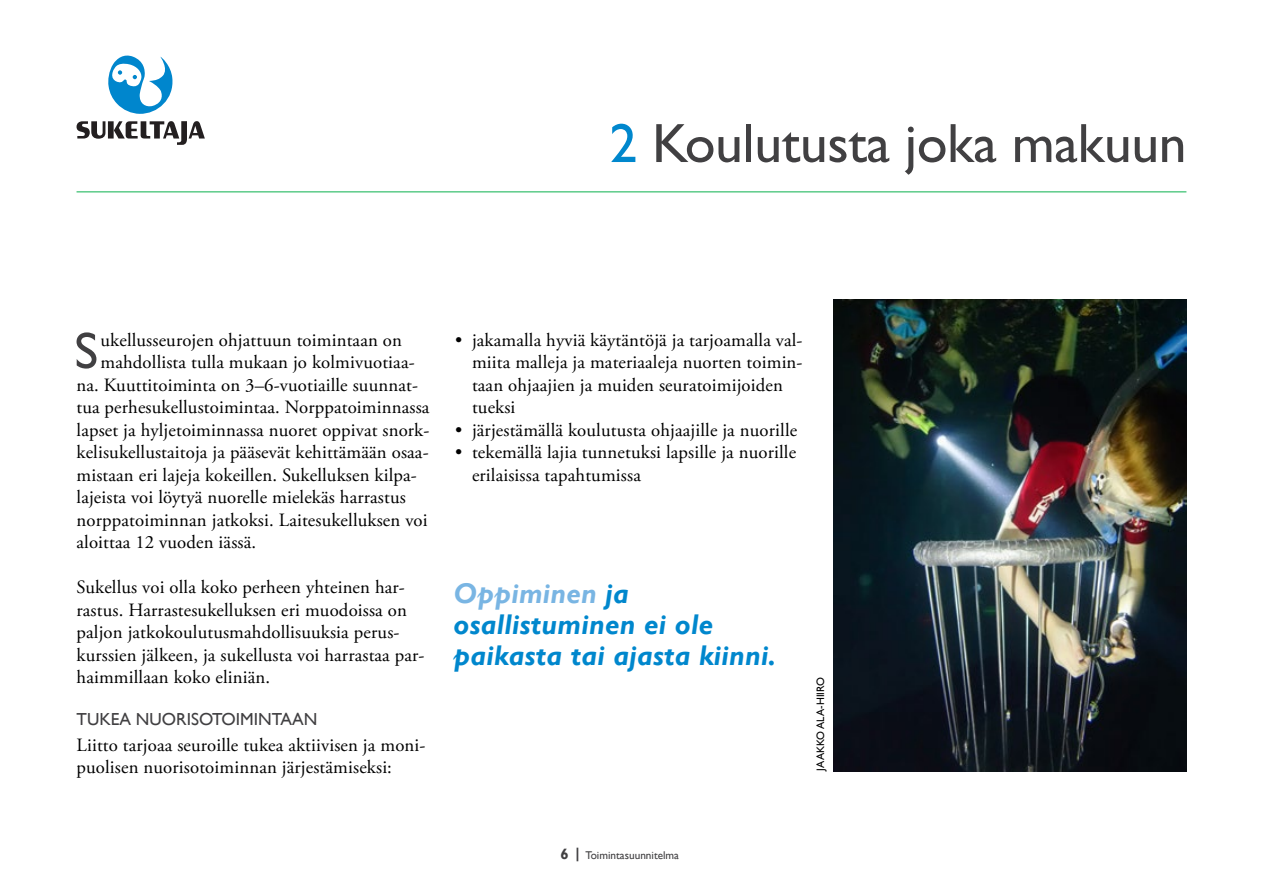
<style>
.page{position:relative;width:1263px;height:893px;background:#fff}
.page>*{position:absolute;margin:0;border:0;box-sizing:border-box;transform-origin:0 0}
.t1{font:55.5px "Gill Sans";color:#414042}
.t2{font:51.75px "Gill Sans";color:#414042}
.t3{font:italic 700 28.5px/30.6px "Gill Sans";letter-spacing:.01em;color:#0087cd}
.t4{font:18.75px/22.5px "Adobe Garamond Pro";letter-spacing:.01em;color:#000}
.t5{font:17.4px "Gill Sans";color:#414042}
.t6{font:11.25px "Gill Sans";color:#414042}
.t7{font:10.8px "Gill Sans";letter-spacing:.01em;color:#000}
.s1{color:#0087cd}
.s2{color:#79b5e3}
.s3{font-weight:700;font-size:15px}
</style>
<div class="page">
<svg style="left:108px;top:55px;width:65px;height:59px"></svg>
<svg style="left:77px;top:121px;width:128px;height:24px"></svg>
<hr style="left:77px;top:191px;width:1109px;height:1px;background:#0bb14e">
<img style="left:833px;top:300px;width:353px;height:472px">
<h1 class="t1" style="left:609px;top:111px;width:578px"><span class="s1">2</span> Koulutusta joka makuun</h1>
<h2 class="t2" style="left:74px;top:321px;width:25px">S</h2>
<p class="t4" style="left:100px;top:329px;width:303px">ukellusseurojen ohjattuun toimintaan on</p>
<p class="t4" style="left:100px;top:352px;width:316px">mahdollista tulla mukaan jo kolmivuotiaa-</p>
<p class="t4" style="left:77px;top:374px;width:343px">na. Kuuttitoiminta on 3–6-vuotiaille suunnat-</p>
<p class="t4" style="left:77px;top:397px;width:354px">tua perhesukellustoimintaa. Norppatoiminnassa</p>
<p class="t4" style="left:77px;top:419px;width:354px">lapset ja hyljetoiminnassa nuoret oppivat snork-</p>
<p class="t4" style="left:77px;top:442px;width:354px">kelisukellustaitoja ja pääsevät kehittämään osaa-</p>
<p class="t4" style="left:77px;top:464px;width:342px">mistaan eri lajeja kokeillen. Sukelluksen kilpa-</p>
<p class="t4" style="left:77px;top:487px;width:331px">lajeista voi löytyä nuorelle mielekäs harrastus</p>
<p class="t4" style="left:77px;top:509px;width:352px">norppatoiminnan jatkoksi. Laitesukelluksen voi</p>
<p class="t4" style="left:77px;top:532px;width:181px">aloittaa 12 vuoden iässä.</p>
<p class="t4" style="left:77px;top:577px;width:350px">Sukellus voi olla koko perheen yhteinen har&shy;rastus. Harrastesukelluksen eri muodoissa on paljon jatkokoulutusmahdollisuuksia perus&shy;kurssien jälkeen, ja sukellusta voi harrastaa par&shy;haimmillaan koko eliniän.</p>
<p class="t5" style="left:77px;top:709px;width:242px">Tukea nuorisotoimintaan</p>
<p class="t4" style="left:77px;top:734px;width:350px">Liitto tarjoaa seuroille tukea aktiivisen ja moni&shy;puolisen nuorisotoiminnan järjestämiseksi:</p>
<p class="t4" style="left:472px;top:329px;width:332px;text-indent:-17px">• jakamalla hyviä käytäntöjä ja tarjoamalla val&shy;miita malleja ja materiaaleja nuorten toimin&shy;taan ohjaajien ja muiden seuratoimijoiden tueksi</p>
<p class="t4" style="left:455px;top:419px;width:344px">• järjestämällä koulutusta ohjaajille ja nuorille</p>
<p class="t4" style="left:472px;top:442px;width:326px;text-indent:-17px">• tekemällä lajia tunnetuksi lapsille ja nuorille erilaisissa tapahtumissa</p>
<h3 class="t3" style="left:453px;top:579px;width:324px"><span class="s2">Oppiminen</span> ja osallistuminen ei ole paikasta tai ajasta kiinni.</h3>
<p class="t7" style="left:814px;top:771px;width:95px;rotate:-90deg">Jaakko ala-hiiro</p>
<p class="t6" style="left:560px;top:848px;width:120px"><span class="s3">6 |</span> Toimintasuunnitelma</p>
</div>
